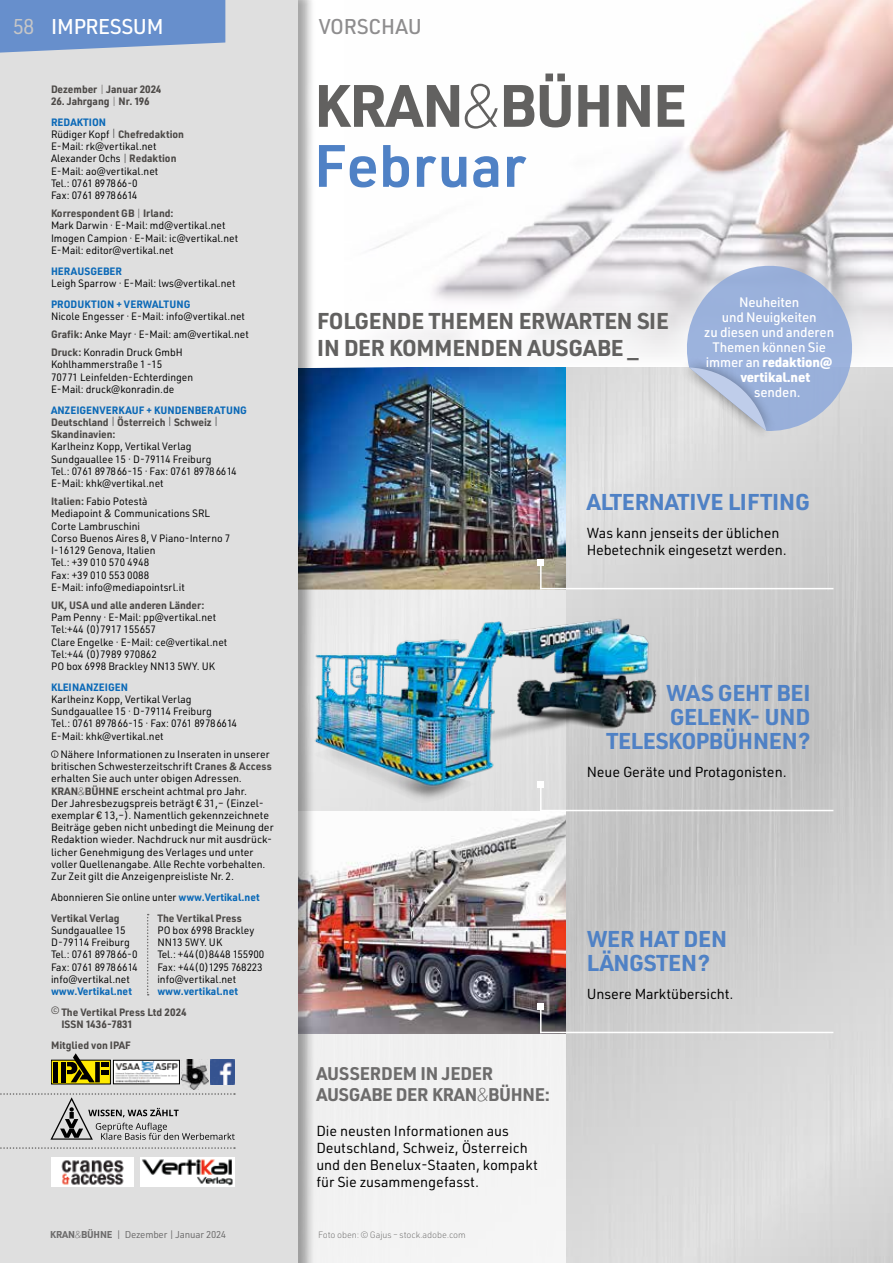
<style>
.page{position:relative;width:893px;height:1263px;background:#fff}
.page>*{position:absolute;margin:0;border:0;box-sizing:border-box;transform-origin:0 0}
.t1{font:700 58.5px "URWDIN";letter-spacing:-.015em;color:#626160}
.t2{font:600 58.5px "URWDIN";color:#4f81c5}
.t3{font:700 22.5px/24px "URWDIN";letter-spacing:-.015em;color:#4f81c5}
.t4{font:700 22.5px/27px "URWDIN";letter-spacing:-.01em;color:#626160}
.t5{font:500 21px "URWDIN";letter-spacing:-.015em;color:#fff}
.t6{font:500 21px "URWDIN";letter-spacing:-.01em;color:#8e8d8e}
.t7{font:700 18px/21px "URWDIN";letter-spacing:-.01em;color:#6d6c6c}
.t8{font:14.25px/17.1px "URWDIN";color:#000}
.t9{font:500 13.5px "URWDIN";letter-spacing:-.01em;color:#fff}
.t10{font:900 13.5px "URWDIN";letter-spacing:-.01em;color:#fff}
.t11{font:10.5px/12.3px "URWDIN";color:#000}
.t12{font:700 10.5px/20.7px "URWDIN";color:#4d4a48}
.t13{font:700 10.5px "URWDIN";color:#0b69b7}
.t14{font:10.5px "URWDIN";letter-spacing:-.025em;color:#000}
.t15{font:10.5px "URWDIN";letter-spacing:-.04em;color:#000}
.t16{font:10.5px "URWDIN";letter-spacing:-.035em;color:#000}
.t17{font:9.75px "URWDIN";letter-spacing:-.025em;color:#6d6c6c}
.t18{font:200 9px "URWDIN";letter-spacing:-.01em;color:#626160}
.s1{font-weight:400;color:#c6c6c7}
.s2{font-weight:200;color:#413e3b}
.s3{color:#0b69b7}
.s4{font-weight:200}
.s5{font-weight:700;color:#4d4a48}
.s6{font-weight:200;color:#2f2c29}
.s7{font-weight:200;color:#000}
.s8{font-weight:200;color:#4d4a48}
.s9{font-weight:700;color:#0b69b7}
.s10{font-weight:400}
.s11{font-weight:700}
.s12{font-weight:500}
</style>
<div class="page">
<img style="left:566px;top:367px;width:326px;height:896px">
<div style="left:298px;top:1033px;width:268px;height:230px;background:#f2f2f2"></div>
<img style="left:316px;top:814px;width:250px;height:219px">
<img style="left:316px;top:372px;width:250px;height:217px">
<div style="left:298px;top:589px;width:268px;height:222px;background:#e5e5e5"></div>
<img style="left:433px;top:0;width:459px;height:346px">
<div style="left:0;top:0;width:316px;height:1263px;background:#000;opacity:.35"></div>
<div style="left:0;top:0;width:298px;height:1263px;background:#dfdfdf"></div>
<div style="left:308px;top:301px;width:371px;height:71px;background:#fff"></div>
<div style="left:303px;top:58px;width:396px;height:86px;background:#fff"></div>
<svg style="left:674px;top:256px;width:188px;height:191px;background:#b7c3db"></svg>
<svg style="left:0;top:0;width:225px;height:53px;background:#7397cd"></svg>
<img style="left:140px;top:1158px;width:95px;height:29px">
<div style="left:51px;top:1158px;width:83px;height:29px;background:#fff"></div>
<img style="left:61px;top:1160px;width:63px;height:25px">
<svg style="left:108px;top:1062px;width:1px;height:20px"></svg>
<div style="left:51px;top:1060px;width:60px;height:24px;border:1px solid #000"></div>
<svg style="left:53px;top:1053px;width:55px;height:29px"></svg>
<img style="left:115px;top:1062px;width:63px;height:20px">
<div style="left:113px;top:1060px;width:67px;height:24px;border:1px solid #000"></div>
<img style="left:210px;top:1060px;width:25px;height:24px">
<img style="left:182px;top:1060px;width:26px;height:30px">
<svg style="left:0;top:1147px;width:235px;height:2px"></svg>
<svg style="left:0;top:1093px;width:235px;height:47px"></svg>
<svg style="left:147px;top:914px;width:2px;height:81px"></svg>
<div style="left:51px;top:750px;width:7px;height:8px;border:1px solid #4d4a48;border-radius:50%"></div>
<hr style="left:540px;top:588px;width:293px;height:1px;background:#fff">
<hr style="left:540px;top:563px;width:2px;height:26px;background:#fff">
<svg style="left:538px;top:560px;width:6px;height:6px"></svg>
<div style="left:303px;top:129px;width:237px;height:73px;background:#fff"></div>
<hr style="left:540px;top:1032px;width:293px;height:1px;background:#fff">
<svg style="left:538px;top:1003px;width:6px;height:30px"></svg>
<img style="left:306px;top:597px;width:361px;height:205px">
<hr style="left:892px;top:1051px;width:1px;height:169px;background:#203c98">
<hr style="left:540px;top:810px;width:293px;height:1px;background:#fff">
<svg style="left:538px;top:781px;width:6px;height:29px"></svg>
<h3 class="t5" style="left:13px;top:12px;width:152px"><span class="s1">58</span> IMPRESSUM</h3>
<p class="t12" style="left:51px;top:78px;width:112px">Dezember <span class="s2">|</span> Januar 2024</p>
<p class="t12" style="left:51px;top:90px;width:100px">26. Jahrgang <span class="s2">|</span> Nr. 196<br><span class="s3">REDAKTION</span></p>
<p class="t11" style="left:51px;top:128px;width:135px">Rüdiger Kopf <span class="s4">|</span> <span class="s5">Chefredaktion<br></span>E-Mail: rk@vertikal.net<br>Alexander Ochs <span class="s4">|</span> <span class="s5">Redaktion<br></span>E-Mail: ao@vertikal.net<br>Tel.: 0761 897866-0<br>Fax: 0761 89786614</p>
<p class="t11" style="left:51px;top:207px;width:189px"><span class="s5">Korrespondent GB</span> <span class="s6">|</span><span class="s5">Irland:<br></span>Mark Darwin · E-Mail: md@vertikal.net Imogen Campion · E-Mail: ic@vertikal.net E-Mail: editor@vertikal.net</p>
<p class="t13" style="left:51px;top:264px;width:72px">HERAUSGEBER</p>
<p class="t11" style="left:51px;top:277px;width:186px">Leigh Sparrow · E-Mail: lws@vertikal.net</p>
<p class="t13" style="left:51px;top:297px;width:141px">PRODUKTION + VERWALTUNG</p>
<p class="t11" style="left:51px;top:307px;width:199px;line-height:18.1px">Nicole Engesser · E-Mail: info@vertikal.net<br><span class="s5">Grafik:</span> Anke Mayr · E-Mail: am@vertikal.net<br><span class="s5">Druck:</span> Konradin Druck GmbH</p>
<p class="t11" style="left:51px;top:358px;width:144px">Kohlhammerstraße 1 -15<br>70771 Leinfelden-Echterdingen<br>E-Mail: druck@konradin.de</p>
<p class="t12" style="left:51px;top:403px;width:197px;line-height:12.3px"><span class="s3">ANZEIGENVERKAUF + KUNDENBERATUNG<br></span>Deutschland <span class="s7">|</span> Österreich <span class="s7">|</span> Schweiz <span class="s7">|<br></span>Skandinavien:</p>
<p class="t11" style="left:51px;top:440px;width:187px">Karlheinz Kopp, Vertikal Verlag Sundgauallee 15 · D-79114 Freiburg<br>Tel.: 0761 897866-15 · Fax: 0761 89786614<br>E-Mail: khk@vertikal.net</p>
<p class="t11" style="left:51px;top:495px;width:181px"><span class="s5">Italien:</span> Fabio Potestà<br>Mediapoint &amp; Communications SRL<br>Corte Lambruschini<br>Corso Buenos Aires 8, V Piano-Interno 7<br>I-16129 Genova, Italien<br>Tel.: +39 010 570 4948<br>Fax: +39 010 553 0088<br>E-Mail: info@mediapointsrl.it</p>
<p class="t12" style="left:51px;top:594px;width:155px">UK, USA und alle anderen Länder:</p>
<p class="t11" style="left:51px;top:611px;width:178px">Pam Penny · E-Mail: pp@vertikal.net<br>Tel:+44 (0)7917 155657<br>Clare Engelke · E-Mail: ce@vertikal.net<br>Tel:+44 (0)7989 970862<br>PO box 6998 Brackley NN13 5WY. UK</p>
<p class="t13" style="left:51px;top:680px;width:78px">KLEINANZEIGEN</p>
<p class="t11" style="left:51px;top:693px;width:187px">Karlheinz Kopp, Vertikal Verlag Sundgauallee 15 · D-79114 Freiburg<br>Tel.: 0761 897866-15 · Fax: 0761 89786614<br>E-Mail: khk@vertikal.net</p>
<p class="t11" style="left:51px;top:748px;width:224px;text-indent:9px">Nähere Informationen zu Inseraten in unserer britischen Schwesterzeitschrift <span class="s5">Cranes &amp; Access </span>erhalten Sie auch unter obigen Adressen.<br><span class="s5">KRAN</span><span class="s8">&amp;</span><span class="s5">BÜHNE</span> erscheint achtmal pro Jahr.<br>Der Jahresbezugspreis beträgt € 31,– (Einzel&shy;exemplar € 13,–). Namentlich gekennzeichnete Beiträge geben nicht unbedingt die Meinung der Redaktion wieder. Nachdruck nur mit ausdrück&shy;licher Genehmigung des Verlages und unter voller Quellenangabe. Alle Rechte vorbehalten.<br>Zur Zeit gilt die Anzeigenpreisliste Nr. 2.</p>
<p class="t11" style="left:51px;top:886px;width:210px;line-height:20.7px">Abonnieren Sie online unter <span class="s9">www.Vertikal.net<br></span><span class="s5">Vertikal Verlag</span></p>
<p class="t12" style="left:157px;top:907px;width:86px">The Vertikal Press</p>
<p class="t11" style="left:51px;top:924px;width:76px">Sundgauallee 15</p>
<p class="t11" style="left:157px;top:924px;width:98px">PO box 6998 Brackley</p>
<p class="t11" style="left:51px;top:936px;width:80px">D-79114 Freiburg</p>
<p class="t11" style="left:157px;top:936px;width:66px">NN13 5WY. UK</p>
<p class="t15" style="left:51px;top:948px;width:88px">Tel.: 0761 897866-0</p>
<p class="t11" style="left:157px;top:948px;width:109px">Tel.: +44(0)8448 155900</p>
<p class="t16" style="left:51px;top:960px;width:88px">Fax: 0761 89786614</p>
<p class="t14" style="left:157px;top:960px;width:107px">Fax: +44(0)1295 768223</p>
<p class="t11" style="left:51px;top:972px;width:80px">info@vertikal.net</p>
<p class="t11" style="left:157px;top:972px;width:80px">info@vertikal.net</p>
<p class="t13" style="left:51px;top:984px;width:82px">www.Vertikal.net</p>
<p class="t12" style="left:51px;top:980px;width:188px;text-indent:106px"><span class="s3">www.vertikal.net </span><span class="s10">©</span> The Vertikal Press Ltd 2024</p>
<p class="t12" style="left:51px;top:1013px;width:83px;text-align:right">ISSN 1436-7831<br>Mitglied von IPAF</p>
<p class="t17" style="left:50px;top:1228px;width:177px"><span class="s11">KRAN</span><span class="s4">&amp;</span><span class="s11">BÜHNE</span> | Dezember | Januar 2024</p>
<h3 class="t6" style="left:319px;top:12px;width:104px">VORSCHAU</h3>
<h1 class="t1" style="left:314px;top:66px;width:374px">KRAN<span class="s4">&amp;</span>BÜHNE</h1>
<h1 class="t2" style="left:314px;top:126px;width:214px">Februar</h1>
<h2 class="t4" style="left:317px;top:307px;width:353px">FOLGENDE THEMEN ERWARTEN SIE<br>IN DER KOMMENDEN AUSGABE _</h2>
<p class="t9" style="left:739px;top:294px;width:62px">Neuheiten</p>
<p class="t9" style="left:722px;top:309px;width:96px">und Neuigkeiten</p>
<p class="t9" style="left:704px;top:324px;width:131px">zu diesen und anderen</p>
<p class="t9" style="left:712px;top:339px;width:115px">Themen können Sie</p>
<p class="t10" style="left:706px;top:353px;width:128px"><span class="s12">immer an</span> redaktion@</p>
<p class="t10" style="left:740px;top:368px;width:71px">vertikal.net</p>
<p class="t9" style="left:754px;top:384px;width:48px">senden.</p>
<h2 class="t3" style="left:587px;top:489px;width:224px">ALTERNATIVE LIFTING</h2>
<h3 class="t8" style="left:587px;top:524px;width:201px">Was kann jenseits der üblichen<br>Hebetechnik eingesetzt werden.</h3>
<h2 class="t3" style="left:606px;top:680px;width:206px;text-align:right">WAS GEHT BEI<br>GELENK- UND<br>TELESKOPBÜHNEN?</h2>
<h3 class="t8" style="left:587px;top:763px;width:201px">Neue Geräte und Protagonisten.</h3>
<h3 class="t7" style="left:316px;top:1062px;width:235px">AUSSERDEM IN JEDER<br>AUSGABE DER KRAN<span class="s4">&amp;</span>BÜHNE:</h3>
<h3 class="t8" style="left:316px;top:1121px;width:223px">Die neusten Informationen aus<br>Deutschland, Schweiz, Österreich und den Benelux-Staaten, kompakt für Sie zusammengefasst.</h3>
<p class="t18" style="left:318px;top:1229px;width:149px">Foto oben: © Gajus – stock.adobe.com</p>
<h2 class="t3" style="left:587px;top:926px;width:142px">WER HAT DEN<br>LÄNGSTEN?</h2>
<h3 class="t8" style="left:587px;top:984px;width:148px">Unsere Marktübersicht.</h3>
</div>
